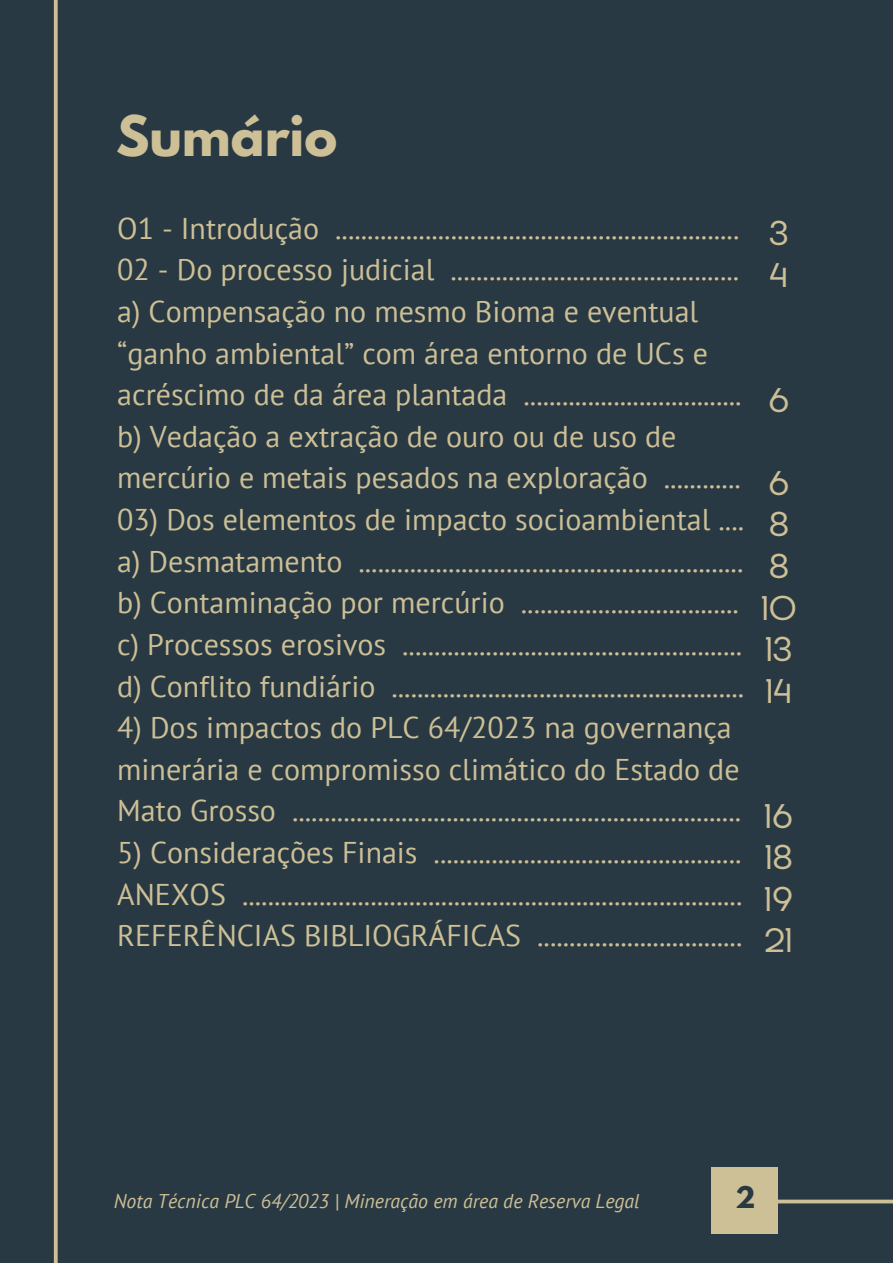
<style>
.page{position:relative;width:893px;height:1264px;background:#fff}
.page>*{position:absolute;margin:0;border:0;box-sizing:border-box;transform-origin:0 0}
.t1{font:700 49.65px "League Spartan";color:#cdbf96}
.t2{font:30px/41.5px "PT Sans";color:#cdbf96}
.t3{font:300 30px "Franie";color:#cdbf96}
.t4{font:700 26.4px "League Spartan";color:#283943}
.t5{font:italic 19.8px "PT Sans";color:#cdbf96}
</style>
<div class="page">
<div style="left:0;top:0;width:892px;height:1262px;background:#283943"></div>
<svg style="left:53px;top:0;width:5px;height:1262px;background:#a59e82"></svg>
<svg style="left:778px;top:1199px;width:114px;height:5px"></svg>
<div style="left:711px;top:1167px;width:67px;height:66px;background:#cdbf96"></div>
<p class="t1" style="left:116px;top:111px;width:222px">Sumário</p>
<p class="t2" style="left:117px;top:207px;width:623px">O1 - Introdução ...............................................................</p>
<p class="t2" style="left:117px;top:248px;width:623px">02 - Do processo judicial .............................................</p>
<p class="t2" style="left:117px;top:290px;width:626px">a) Compensação no mesmo Bioma e eventual “ganho ambiental” com área entorno de UCs e acréscimo de da área plantada ..................................</p>
<p class="t2" style="left:117px;top:415px;width:625px">b) Vedação a extração de ouro ou de uso de mercúrio e metais pesados na exploração ............</p>
<p class="t2" style="left:117px;top:498px;width:628px">03) Dos elementos de impacto socioambiental ....</p>
<p class="t2" style="left:117px;top:540px;width:627px">a) Desmatamento ............................................................</p>
<p class="t2" style="left:117px;top:581px;width:623px">b) Contaminação por mercúrio ..................................</p>
<p class="t2" style="left:117px;top:623px;width:626px">c) Processos erosivos .....................................................</p>
<p class="t2" style="left:117px;top:664px;width:628px">d) Conflito fundiário .......................................................</p>
<p class="t2" style="left:117px;top:706px;width:625px">4) Dos impactos do PLC 64/2023 na governança minerária e compromisso climático do Estado de<br>Mato Grosso ......................................................................</p>
<p class="t2" style="left:117px;top:831px;width:625px">5) Considerações Finais ................................................</p>
<p class="t2" style="left:117px;top:872px;width:626px">ANEXOS ..............................................................................</p>
<p class="t2" style="left:117px;top:914px;width:626px">REFERÊNCIAS BIBLIOGRÁFICAS ................................</p>
<p class="t3" style="left:769px;top:221px;width:20px">3</p>
<p class="t3" style="left:769px;top:263px;width:20px">4</p>
<p class="t3" style="left:768px;top:387px;width:22px">6</p>
<p class="t3" style="left:768px;top:470px;width:22px">6</p>
<p class="t3" style="left:769px;top:512px;width:21px">8</p>
<p class="t3" style="left:769px;top:554px;width:21px">8</p>
<p class="t3" style="left:761px;top:595px;width:36px">10</p>
<p class="t3" style="left:765px;top:637px;width:28px">13</p>
<p class="t3" style="left:765px;top:678px;width:28px">14</p>
<p class="t3" style="left:764px;top:803px;width:30px">16</p>
<p class="t3" style="left:765px;top:845px;width:29px">18</p>
<p class="t3" style="left:764px;top:886px;width:30px">19</p>
<p class="t3" style="left:764px;top:928px;width:30px">21</p>
<p class="t5" style="left:114px;top:1187px;width:527px">Nota Técnica PLC 64/2023 | Mineração em área de Reserva Legal</p>
<p class="t4" style="left:735px;top:1183px;width:21px">2</p>
</div>
